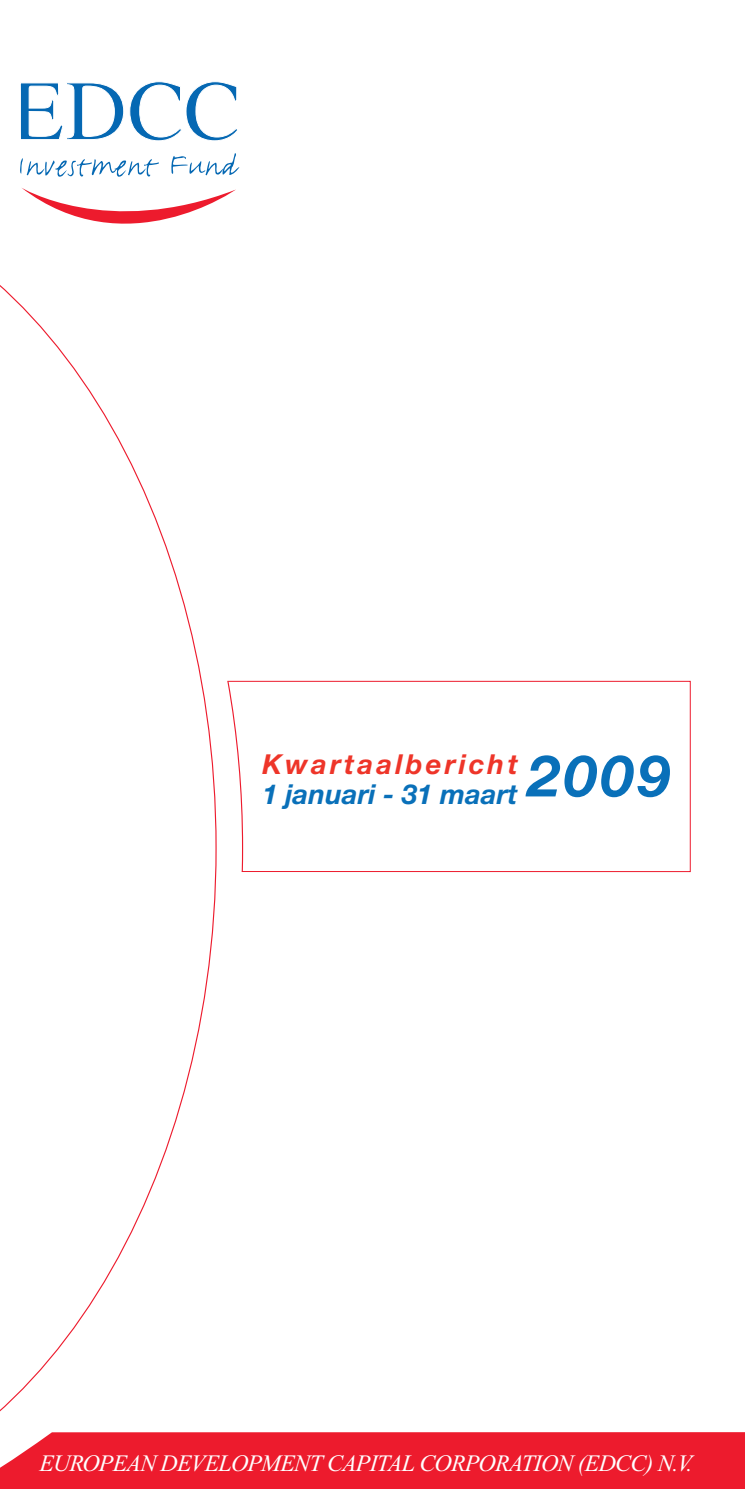
<style>
.page{position:relative;width:745px;height:1489px;background:#fff}
.page>*{position:absolute;margin:0;border:0;box-sizing:border-box;transform-origin:0 0}
.t1{font:62.5px "Arial Bold Italic MT+T42+DXNLOR";color:#0568b3}
.t2{font:italic 700 27.5px/30px "Helvetica Neue";letter-spacing:.115em;color:#0970b9}
.t3{font:23.5px "Times New Roman PS Italic MT+T42+WVFWAV";letter-spacing:-.035em;color:#fff}
.s1{color:#ee3529}
</style>
<div class="page">
<div style="left:0;top:1432px;width:744px;height:56px;background:#ed1b2d"></div>
<svg style="left:20px;top:158px;width:139px;height:19px"></svg>
<svg style="left:171px;top:153px;width:68px;height:23px"></svg>
<svg style="left:22px;top:188px;width:214px;height:25px"></svg>
<svg style="left:20px;top:81px;width:217px;height:60px"></svg>
<svg style="left:243px;top:680px;width:447px;height:192px"></svg>
<svg style="left:0;top:213px;width:216px;height:1266px"></svg>
<svg style="left:227px;top:680px;width:16px;height:192px"></svg>
<div style="left:262px;top:732px;width:414px;height:128px;background:#fff"></div>
<h1 class="t1" style="left:514px;top:741px;width:150px">2006</h1>
<p class="t2" style="left:262px;top:751px;width:409px"><span class="s1">Kwartaalbericht<br></span>1 januari - 31 maart <sup>2009</sup></p>
<p class="t3" style="left:39px;top:1454px;width:654px">EUROPEAN DEVELOPMENT CAPITAL CORPORATION (EDCC) N.V.</p>
</div>
